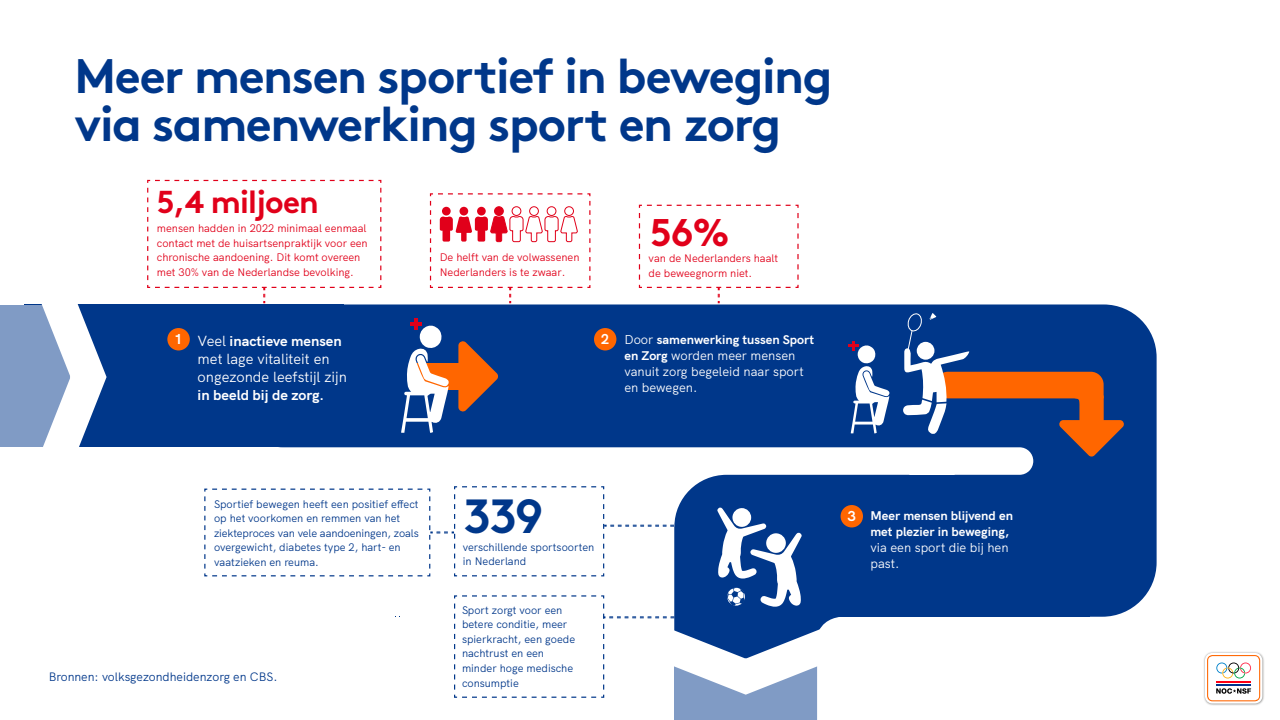
<style>
.page{position:relative;width:1280px;height:720px;background:#fff}
.page>*{position:absolute;margin:0;border:0;box-sizing:border-box;transform-origin:0 0}
.t1{font:700 48.4px/48.4px "Brown";letter-spacing:-.03em;color:#00378a}
.t2{font:700 47.9px "Brown";color:#00378a}
.t3{font:700 38.5px "Brown";color:#e1001a}
.t4{font:700 31.7px "Brown";letter-spacing:-.03em;color:#e1001a}
.t5{font:700 14.6px "HK Grotesk";color:#fff}
.t6{font:14.5px/18.2px "HK Grotesk";color:#fff}
.t7{font:700 14.5px "HK Grotesk";color:#fff}
.t8{font:12.8px/16px "HK Grotesk";color:#fff}
.t9{font:700 12.8px/16px "HK Grotesk";color:#fff}
.t10{font:12.1px "HK Grotesk";color:#00378a}
.t11{font:10.9px/14.5px "HK Grotesk";color:#00378a}
.t12{font:10.9px/14.5px "HK Grotesk";color:#e1001a}
.s1{font-weight:700;font-size:14.6px}
.s2{font-weight:700}
</style>
<div class="page">
<img style="left:1204px;top:652px;width:60px;height:54px">
<svg style="left:1205px;top:653px;width:57px;height:51px"></svg>
<div style="left:25px;top:304px;width:319px;height:143px;background:#00378a"></div>
<svg style="left:278px;top:304px;width:879px;height:313px;fill:#00378a"></svg>
<div style="left:0;top:305px;width:70px;height:142px;background:#809bc5"></div>
<svg style="left:24px;top:304px;width:83px;height:143px"></svg>
<svg style="left:674px;top:475px;width:144px;height:245px"></svg>
<div style="left:674px;top:665px;width:143px;height:55px;background:#809bc5"></div>
<div style="left:770px;top:475px;width:319px;height:142px;background:#00378a"></div>
<svg style="left:147px;top:179px;width:235px;height:124px"></svg>
<svg style="left:429px;top:193px;width:162px;height:110px"></svg>
<svg style="left:638px;top:204px;width:161px;height:99px"></svg>
<div style="left:167px;top:328px;width:23px;height:22px;background:#f60;border-radius:50%"></div>
<div style="left:594px;top:328px;width:22px;height:22px;background:#f60;border-radius:50%"></div>
<svg style="left:204px;top:486px;width:659px;height:227px"></svg>
<svg style="left:849px;top:341px;width:40px;height:92px"></svg>
<svg style="left:401px;top:318px;width:97px;height:115px"></svg>
<svg style="left:903px;top:313px;width:222px;height:144px"></svg>
<h1 class="t1" style="left:75px;top:46px;width:759px">Meer mensen sportief in beweging via samenwerking sport en zorg</h1>
<h3 class="t4" style="left:157px;top:176px;width:163px">5,4 miljoen</h3>
<p class="t12" style="left:157px;top:220px;width:212px">mensen hadden in 2022 minimaal eenmaal contact met de huisartsenpraktijk voor een chronische aandoening. Dit komt overeen met 30% van de Nederlandse bevolking.</p>
<h3 class="t6" style="left:198px;top:330px;width:151px;text-indent:-23px"><span class="s1">1</span> Veel <span class="s2">inactieve mensen </span>met lage vitaliteit en ongezonde leefstijl zijn</h3>
<h3 class="t7" style="left:198px;top:384px;width:128px">in beeld bij de zorg.</h3>
<h3 class="t3" style="left:650px;top:202px;width:81px">56%</h3>
<p class="t12" style="left:440px;top:249px;width:141px">De helft van de volwassenen<br>Nederlanders is te zwaar.</p>
<p class="t12" style="left:649px;top:250px;width:131px">van de Nederlanders haalt de beweegnorm niet.</p>
<h3 class="t5" style="left:601px;top:328px;width:10px">2</h3>
<p class="t8" style="left:624px;top:330px;width:191px">Door <span class="s2">samenwerking tussen Sport en Zorg</span> worden meer mensen vanuit zorg begeleid naar sport en bewegen.</p>
<p class="t11" style="left:214px;top:496px;width:206px">Sportief bewegen heeft een positief effect op het voorkomen en remmen van het ziekteproces van vele aandoeningen, zoals overgewicht, diabetes type 2, hart- en vaatzieken en reuma.</p>
<p class="t10" style="left:49px;top:667px;width:230px">Bronnen: volksgezondheidenzorg en CBS.</p>
<h2 class="t2" style="left:464px;top:477px;width:81px">339</h2>
<p class="t11" style="left:463px;top:539px;width:133px">verschillende sportsoorten in Nederland</p>
<p class="t11" style="left:462px;top:602px;width:115px">Sport zorgt voor een betere conditie, meer spierkracht, een goede nachtrust en een minder hoge medische consumptie</p>
<h3 class="t5" style="left:848px;top:505px;width:10px">3</h3>
<p class="t9" style="left:870px;top:506px;width:144px">Meer mensen blijvend en met plezier in beweging,</p>
<p class="t8" style="left:870px;top:538px;width:140px">via een sport die bij hen past.</p>
</div>
